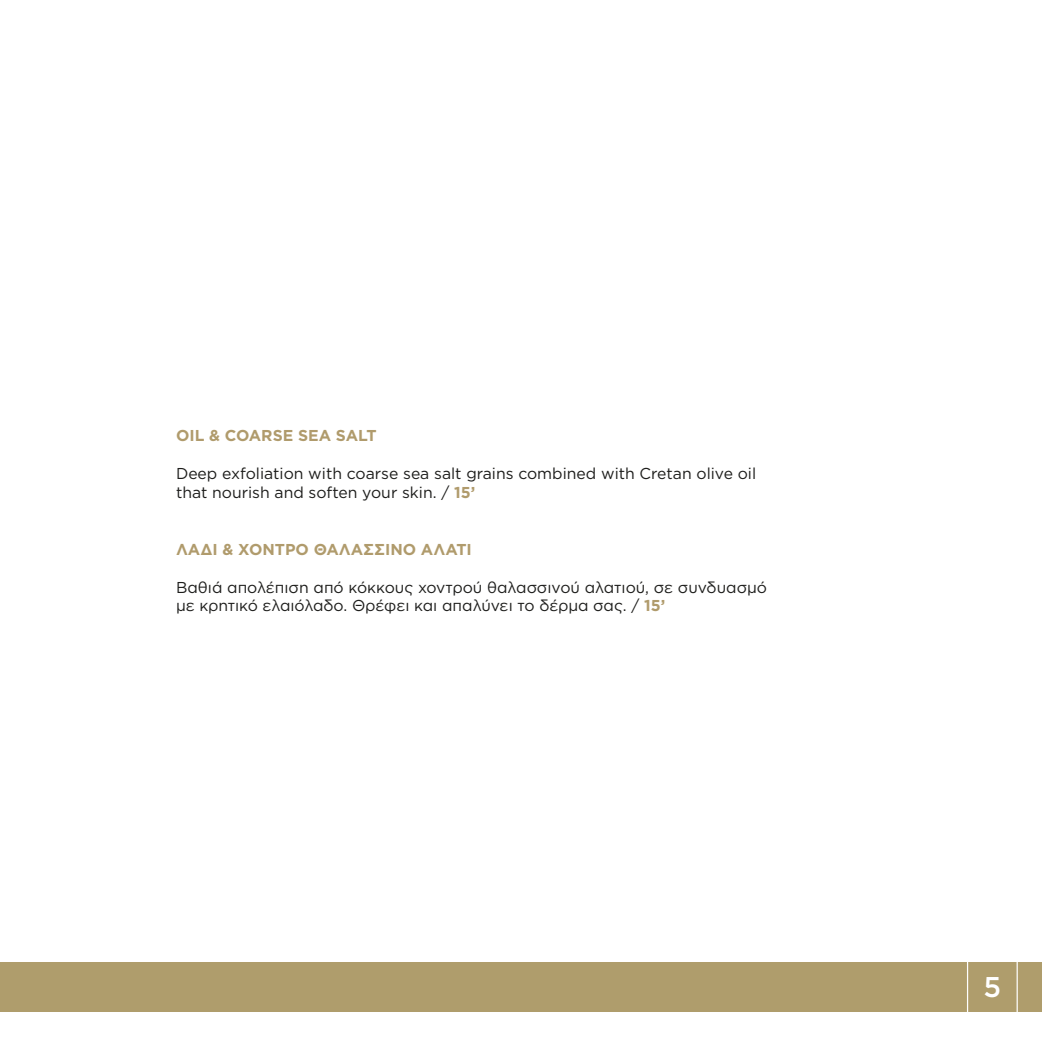
<style>
.page{position:relative;width:1042px;height:1042px;background:#fff}
.page>*{position:absolute;margin:0;border:0;box-sizing:border-box;transform-origin:0 0}
.t1{font:500 28.53px "Gotham Greek";color:#fff}
.t2{font:15.75px/18.9px "Gotham Greek";color:#1d1d1b}
.t3{font:700 15.75px "Gotham Greek";color:#b09b6c}
.s1{font-weight:700;color:#b09b6c}
</style>
<div class="page">
<div style="left:0;top:962px;width:1042px;height:49px;background:#af9d6c"></div>
<div style="left:967px;top:956px;width:51px;height:61px;border:1px solid #fff"></div>
<p class="t3" style="left:176px;top:427px;width:202px">OIL &amp; COARSE SEA SALT</p>
<p class="t2" style="left:176px;top:464px;width:582px">Deep exfoliation with coarse sea salt grains combined with Cretan olive oil that nourish and soften your skin. / <span class="s1">15’</span></p>
<p class="t3" style="left:176px;top:540px;width:297px">ΛΑΔΙ &amp; ΧΟΝΤΡΟ ΘΑΛΑΣΣΙΝΟ ΑΛΑΤΙ</p>
<p class="t2" style="left:176px;top:577px;width:592px">Βαθιά απολέπιση από κόκκους χοντρού θαλασσινού αλατιού, σε συνδυασμό με κρητικό ελαιόλαδο. Θρέφει και απαλύνει το δέρμα σας. / <span class="s1">15’</span></p>
<h1 class="t1" style="left:983px;top:970px;width:19px">5</h1>
</div>
